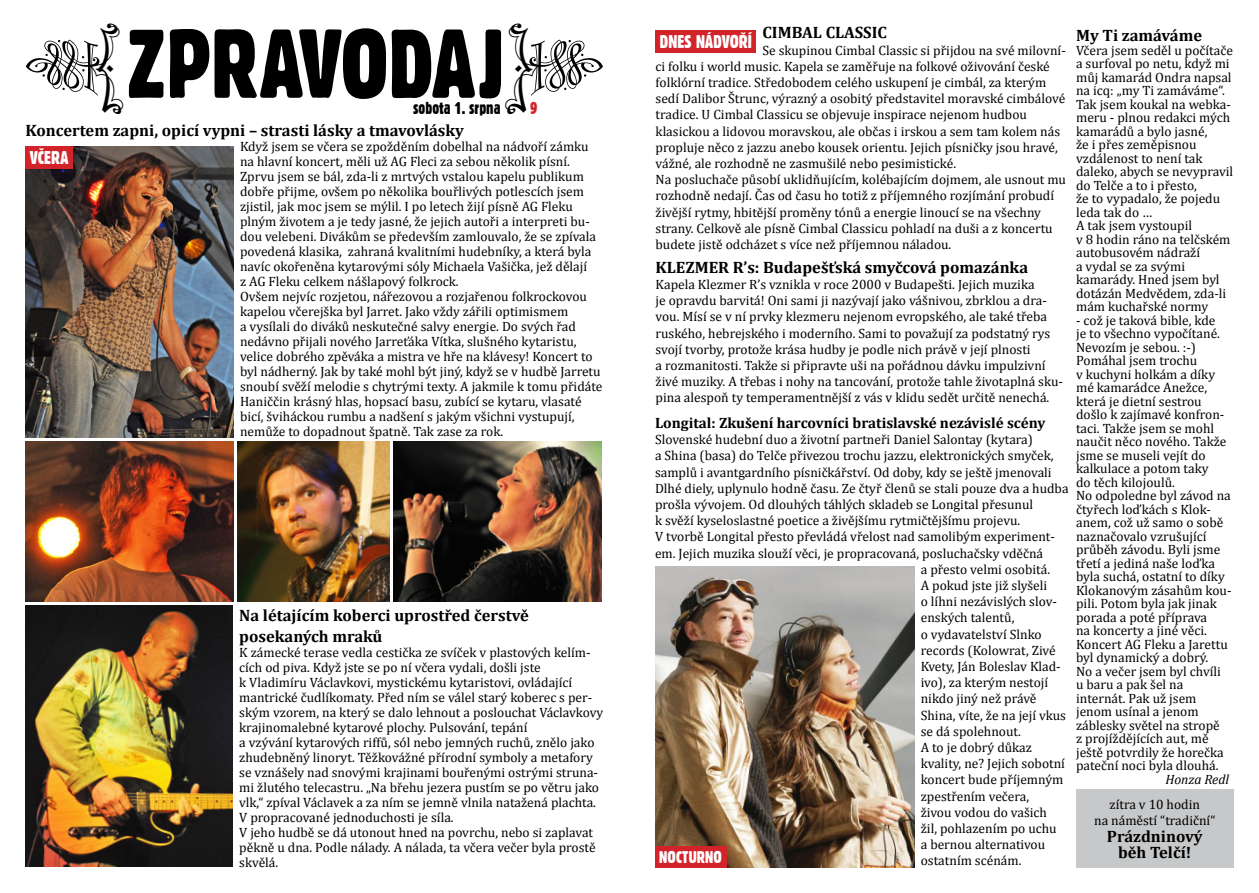
<style>
.page{position:relative;width:1259px;height:893px;background:#fff}
.page>*{position:absolute;margin:0;border:0;box-sizing:border-box;transform-origin:0 0}
.t1{font:18px "Gothic 821 Condensed BT";letter-spacing:.005em;color:#fff}
.t2{font:700 16.5px/21px "Cambria";color:#000}
.t3{font:16.5px "Gothic 821 Condensed BT";color:#000}
.t4{font:16.5px "Gothic 821 Condensed BT";letter-spacing:.005em;color:#fff}
.t5{font:16.5px "Gothic 821 Condensed BT";color:#d2232a}
.t6{font:700 15px "Cambria";color:#000}
.t7{font:13.5px/13.5px "Cambria";color:#000}
.t8{font:italic 13.5px "Cambria";color:#000}
</style>
<div class="page">
<img style="left:394px;top:442px;width:208px;height:159px">
<img style="left:655px;top:567px;width:259px;height:300px">
<svg style="left:129px;top:30px;width:35px;height:68px"></svg>
<svg style="left:170px;top:28px;width:216px;height:71px"></svg>
<div style="left:655px;top:846px;width:71px;height:21px;background:#d2232a"></div>
<div style="left:655px;top:30px;width:101px;height:22px;background:#d2232a"></div>
<img style="left:26px;top:605px;width:207px;height:261px">
<img style="left:26px;top:146px;width:208px;height:292px">
<img style="left:26px;top:442px;width:208px;height:159px">
<div style="left:26px;top:146px;width:47px;height:22px;background:#d2232a"></div>
<img style="left:238px;top:442px;width:151px;height:159px">
<div style="left:1076px;top:789px;width:157px;height:78px;background:#c7c8ca"></div>
<svg style="left:392px;top:29px;width:110px;height:70px"></svg>
<p class="t3" style="left:413px;top:98px;width:89px">sobota 1. srpna</p>
<p class="t5" style="left:530px;top:98px;width:9px">9</p>
<p class="t2" style="left:26px;top:120px;width:440px">Koncertem zapni, opicí vypni – strasti lásky a tmavovlásky</p>
<p class="t7" style="left:240px;top:139px;width:364px;line-height:15px">Když jsem se včera se zpožděním dobelhal na nádvoří zámku na hlavní koncert, měli už AG Fleci za sebou několik písní.<br>Zprvu jsem se bál, zda-li z mrtvých vstalou kapelu publikum dobře přijme, ovšem po několika bouřlivých potlescích jsem zjistil, jak moc jsem se mýlil. I po letech žijí písně AG Fleku plným životem a je tedy jasné, že jejich autoři a interpreti bu&shy;dou velebeni. Divákům se především zamlouvalo, že se zpívala povedená klasika, zahraná kvalitními hudebníky, a která byla navíc okořeněna kytarovými sóly Michaela Vašička, jež dělají<br>z AG Fleku celkem nášlapový folkrock.<br>Ovšem nejvíc rozjetou, nářezovou a rozjařenou folkrockovou kapelou včerejška byl Jarret. Jako vždy zářili optimismem<br>a vysílali do diváků neskutečné salvy energie. Do svých řad nedávno přijali nového Jarreťáka Vítka, slušného kytaristu, velice dobrého zpěváka a mistra ve hře na klávesy! Koncert to byl nádherný. Jak by také mohl být jiný, když se v hudbě Jarretu snoubí svěží melodie s chytrými texty. A jakmile k tomu přidáte Haniččin krásný hlas, hopsací basu, zubící se kytaru, vlasaté bicí, šviháckou rumbu a nadšení s jakým všichni vystupují, nemůže to dopadnout špatně. Tak zase za rok.</p>
<h1 class="t1" style="left:30px;top:146px;width:40px">VČERA</h1>
<p class="t2" style="left:239px;top:604px;width:291px">Na létajícím koberci uprostřed čerstvě posekaných mraků</p>
<p class="t7" style="left:239px;top:645px;width:365px;line-height:15px">K zámecké terase vedla cestička ze svíček v plastových kelím&shy;cích od piva. Když jste se po ní včera vydali, došli jste<br>k Vladimíru Václavkovi, mystickému kytaristovi, ovládající mantrické čudlíkomaty. Před ním se válel starý koberec s per&shy;ským vzorem, na který se dalo lehnout a poslouchat Václavkovy krajinomalebné kytarové plochy. Pulsování, tepání<br>a vzývání kytarových riffů, sól nebo jemných ruchů, znělo jako zhudebněný linoryt. Těžkovážné přírodní symboly a metafory se vznášely nad snovými krajinami bouřenými ostrými struna&shy;mi žlutého telecastru. „Na břehu jezera pustím se po větru jako vlk,“ zpíval Václavek a za ním se jemně vlnila natažená plachta.<br>V propracované jednoduchosti je síla.<br>V jeho hudbě se dá utonout hned na povrchu, nebo si zaplavat pěkně u dna. Podle nálady. A nálada, ta včera večer byla prostě skvělá.</p>
<p class="t2" style="left:762px;top:22px;width:126px">CIMBAL CLASSIC</p>
<p class="t7" style="left:655px;top:42px;width:412px;line-height:16.2px;text-indent:107px">Se skupinou Cimbal Classic si přijdou na své milovní&shy;ci folku i world music. Kapela se zaměřuje na folkové oživování české folklórní tradice. Středobodem celého uskupení je cimbál, za kterým sedí Dalibor Štrunc, výrazný a osobitý představitel moravské cimbálové tradice. U Cimbal Classicu se objevuje inspirace nejenom hudbou klasickou a lidovou moravskou, ale občas i irskou a sem tam kolem nás propluje něco z jazzu anebo kousek orientu. Jejich písničky jsou hravé, vážné, ale rozhodně ne zasmušilé nebo pesimistické.<br>Na posluchače působí uklidňujícím, kolébajícím dojmem, ale usnout mu rozhodně nedají. Čas od času ho totiž z příjemného rozjímání probudí živější rytmy, hbitější proměny tónů a energie linoucí se na všechny strany. Celkově ale písně Cimbal Classicu pohladí na duši a z koncertu budete jistě odcházet s více než příjemnou náladou.</p>
<p class="t2" style="left:1076px;top:25px;width:128px">My Ti zamáváme</p>
<p class="t7" style="left:1076px;top:43px;width:159px">Včera jsem seděl u počítače a surfoval po netu, když mi můj kamarád Ondra napsal na icq: „my Ti zamáváme“.<br>Tak jsem koukal na webka&shy;meru - plnou redakci mých kamarádů a bylo jasné,<br>že i přes zeměpisnou vzdálenost to není tak daleko, abych se nevypravil do Telče a to i přesto,<br>že to vypadalo, že pojedu leda tak do …<br>A tak jsem vystoupil<br>v 8 hodin ráno na telčském autobusovém nádraží<br>a vydal se za svými kamarády. Hned jsem byl dotázán Medvědem, zda-li mám kuchařské normy</p>
<p class="t7" style="left:1076px;top:313px;width:157px">- což je taková bible, kde<br>je to všechno vypočítané.<br>Nevozím je sebou. :-)<br>Pomáhal jsem trochu<br>v kuchyni holkám a díky mé kamarádce Anežce, která je dietní sestrou došlo k zajímavé konfron&shy;taci. Takže jsem se mohl naučit něco nového. Takže jsme se museli vejít do kalkulace a potom taky<br>do těch kilojoulů.<br>No odpoledne byl závod na čtyřech loďkách s Klok&shy;anem, což už samo o sobě naznačovalo vzrušující průběh závodu. Byli jsme třetí a jediná naše loďka byla suchá, ostatní to díky<br>Klokanovým zásahům kou&shy;pili. Potom byla jak jinak porada a poté příprava<br>na koncerty a jiné věci.<br>Koncert AG Fleku a Jarettu byl dynamický a dobrý.<br>No a večer jsem byl chvíli u baru a pak šel na internát. Pak už jsem jenom usínal a jenom záblesky světel na stropě<br>z projíždějících aut, mě ještě potvrdily že horečka pateční noci byla dlouhá.</p>
<p class="t8" style="left:1165px;top:771px;width:65px">Honza Redl</p>
<h1 class="t1" style="left:660px;top:30px;width:93px">DNES NÁDVOŘÍ</h1>
<p class="t2" style="left:655px;top:256px;width:374px">KLEZMER R’s: Budapešťská smyčcová pomazánka</p>
<p class="t7" style="left:655px;top:276px;width:409px;line-height:16.2px">Kapela Klezmer R’s vznikla v roce 2000 v Budapešti. Jejich muzika<br>je opravdu barvitá! Oni sami ji nazývají jako vášnivou, zbrklou a dra&shy;vou. Mísí se v ní prvky klezmeru nejenom evropského, ale také třeba ruského, hebrejského i moderního. Sami to považují za podstatný rys svojí tvorby, protože krása hudby je podle nich právě v její plnosti<br>a rozmanitosti. Takže si připravte uši na pořádnou dávku impulzivní živé muziky. A třebas i nohy na tancování, protože tahle životaplná sku&shy;pina alespoň ty temperamentnější z vás v klidu sedět určitě nenechá.</p>
<p class="t6" style="left:655px;top:414px;width:392px">Longital: Zkušení harcovníci bratislavské nezávislé scény</p>
<p class="t7" style="left:655px;top:433px;width:379px">Slovenské hudební duo a životní partneři Daniel Salontay (kytara)</p>
<p class="t7" style="left:655px;top:449px;width:400px">a Shina (basa) do Telče přivezou trochu jazzu, elektronických smyček,</p>
<p class="t7" style="left:655px;top:465px;width:398px">samplů i avantgardního písničkářství. Od doby, kdy se ještě jmenovali</p>
<p class="t7" style="left:655px;top:481px;width:415px">Dlhé diely, uplynulo hodně času. Ze čtyř členů se stali pouze dva a hudba</p>
<p class="t7" style="left:655px;top:498px;width:380px">prošla vývojem. Od dlouhých táhlých skladeb se Longital přesunul</p>
<p class="t7" style="left:655px;top:514px;width:367px">k svěží kyseloslastné poetice a živějšímu rytmičtějšímu projevu.</p>
<p class="t7" style="left:655px;top:530px;width:401px">V tvorbě Longital přesto převládá vřelost nad samolibým experiment-</p>
<p class="t7" style="left:655px;top:546px;width:390px">em. Jejich muzika slouží věci, je propracovaná, posluchačsky vděčná</p>
<p class="t7" style="left:920px;top:562px;width:131px">a přesto velmi osobitá.</p>
<p class="t7" style="left:920px;top:579px;width:128px">A pokud jste již slyšeli</p>
<p class="t7" style="left:920px;top:595px;width:138px">o líhni nezávislých slov-</p>
<p class="t7" style="left:920px;top:611px;width:95px">enských talentů,</p>
<p class="t7" style="left:920px;top:627px;width:122px">o vydavatelství Slnko</p>
<p class="t7" style="left:920px;top:643px;width:136px">records (Kolowrat, Zivé</p>
<p class="t7" style="left:920px;top:660px;width:141px">Kvety, Ján Boleslav Klad-</p>
<p class="t7" style="left:920px;top:676px;width:129px">ivo), za kterým nestojí</p>
<p class="t7" style="left:920px;top:692px;width:117px">nikdo jiný než právě</p>
<p class="t7" style="left:920px;top:708px;width:147px">Shina, víte, že na její vkus</p>
<p class="t7" style="left:920px;top:724px;width:102px">se dá spolehnout.</p>
<p class="t7" style="left:920px;top:741px;width:113px">A to je dobrý důkaz</p>
<p class="t7" style="left:920px;top:757px;width:146px">kvality, ne? Jejich sobotní</p>
<p class="t7" style="left:920px;top:773px;width:144px">koncert bude příjemným</p>
<p class="t7" style="left:920px;top:789px;width:110px">zpestřením večera,</p>
<p class="t7" style="left:920px;top:805px;width:128px">živou vodou do vašich</p>
<p class="t7" style="left:920px;top:822px;width:137px">žil, pohlazením po uchu</p>
<p class="t7" style="left:920px;top:838px;width:126px">a bernou alternativou</p>
<p class="t7" style="left:920px;top:854px;width:102px">ostatním scénám.</p>
<p class="t7" style="left:1094px;top:796px;width:123px;line-height:16.5px;text-align:center">zítra v 10 hodin<br>na náměstí “tradiční“</p>
<p class="t2" style="left:1107px;top:828px;width:97px;line-height:16.5px;text-align:center">Prázdninový běh Telčí!</p>
<p class="t4" style="left:659px;top:847px;width:64px">NOCTURNO</p>
</div>
